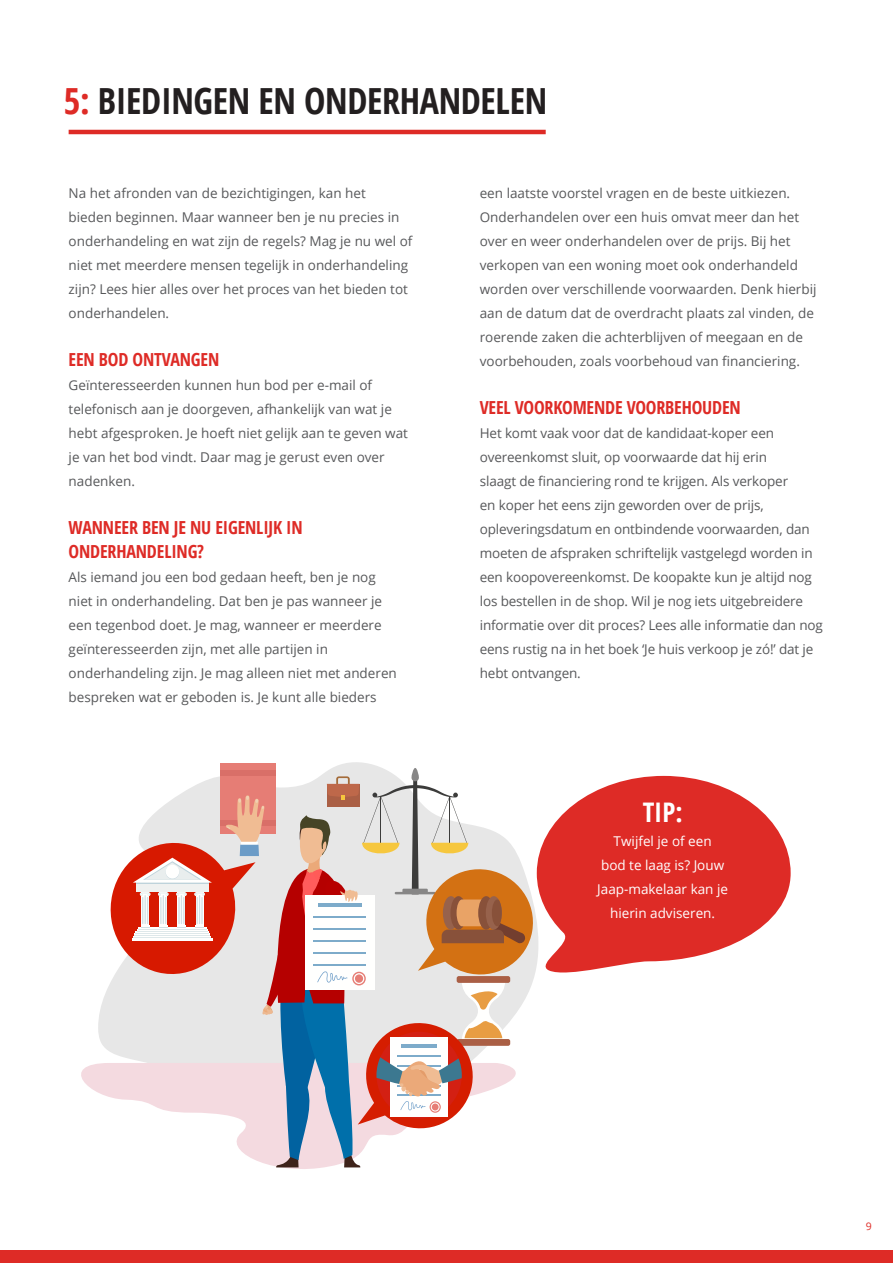
<style>
.page{position:relative;width:893px;height:1263px;background:#fff}
.page>*{position:absolute;margin:0;border:0;box-sizing:border-box;transform-origin:0 0}
.t1{font:700 condensed 36px "Open Sans";letter-spacing:-.01em;color:#231f20}
.t2{font:700 condensed 27px "Open Sans";color:#fff}
.t3{font:700 condensed 18px/24px "Open Sans";letter-spacing:-.01em;color:#de2b26}
.t4{font:13.5px/24px "Open Sans";color:#57585a}
.t5{font:13.5px "Open Sans";color:#fff}
.t6{font:10.5px "Open Sans";color:#de2b26}
.s1{color:#de2b26}
</style>
<div class="page">
<div style="left:0;top:1250px;width:893px;height:13px;background:#de2b26"></div>
<hr style="left:69px;top:130px;width:477px;height:4px;background:#de2b26">
<svg style="left:98px;top:762px;width:298px;height:284px"></svg>
<svg style="left:81px;top:1063px;width:280px;height:106px"></svg>
<svg style="left:411px;top:768px;width:8px;height:13px"></svg>
<div style="left:221px;top:763px;width:55px;height:70px;background:#e67d75"></div>
<div style="left:221px;top:770px;width:55px;height:5px;background:#d96f68"></div>
<svg style="left:104px;top:776px;width:430px;height:391px"></svg>
<svg style="left:534px;top:776px;width:257px;height:200px;fill:#de2b26"></svg>
<p class="t1" style="left:64px;top:75px;width:485px"><span class="s1">5:</span> BIEDINGEN EN ONDERHANDELEN</p>
<p class="t4" style="left:69px;top:181px;width:345px">Na het afronden van de bezichtigingen, kan het bieden beginnen. Maar wanneer ben je nu precies in onderhandeling en wat zijn de regels? Mag je nu wel of niet met meerdere mensen tegelijk in onderhandeling zijn? Lees hier alles over het proces van het bieden tot onderhandelen.</p>
<p class="t3" style="left:69px;top:347px;width:152px">EEN BOD ONTVANGEN</p>
<p class="t4" style="left:69px;top:373px;width:341px">Geïnteresseerden kunnen hun bod per e-mail of telefonisch aan je doorgeven, afhankelijk van wat je hebt afgesproken. Je hoeft niet gelijk aan te geven wat je van het bod vindt. Daar mag je gerust even over nadenken.</p>
<p class="t3" style="left:69px;top:515px;width:236px">WANNEER BEN JE NU EIGENLIJK IN<br>ONDERHANDELING?</p>
<p class="t4" style="left:69px;top:565px;width:330px">Als iemand jou een bod gedaan heeft, ben je nog niet in onderhandeling. Dat ben je pas wanneer je een tegenbod doet. Je mag, wanneer er meerdere geïnteresseerden zijn, met alle partijen in onderhandeling zijn. Je mag alleen niet met anderen bespreken wat er geboden is. Je kunt alle bieders</p>
<p class="t4" style="left:480px;top:181px;width:338px">een laatste voorstel vragen en de beste uitkiezen.<br>Onderhandelen over een huis omvat meer dan het over en weer onderhandelen over de prijs. Bij het verkopen van een woning moet ook onderhandeld worden over verschillende voorwaarden. Denk hierbij aan de datum dat de overdracht plaats zal vinden, de roerende zaken die achterblijven of meegaan en de voorbehouden, zoals voorbehoud van financiering.</p>
<p class="t3" style="left:480px;top:395px;width:263px">VEEL VOORKOMENDE VOORBEHOUDEN</p>
<p class="t4" style="left:480px;top:421px;width:345px">Het komt vaak voor dat de kandidaat-koper een overeenkomst sluit, op voorwaarde dat hij erin<br>slaagt de financiering rond te krijgen. Als verkoper<br>en koper het eens zijn geworden over de prijs, opleveringsdatum en ontbindende voorwaarden, dan moeten de afspraken schriftelijk vastgelegd worden in een koopovereenkomst. De koopakte kun je altijd nog los bestellen in de shop. Wil je nog iets uitgebreidere informatie over dit proces? Lees alle informatie dan nog eens rustig na in het boek ‘Je huis verkoop je zó!’ dat je hebt ontvangen.</p>
<p class="t2" style="left:643px;top:794px;width:41px">TIP:</p>
<p class="t5" style="left:614px;top:832px;width:100px">Twijfel je of een</p>
<p class="t5" style="left:601px;top:856px;width:125px">bod te laag is? Jouw</p>
<p class="t5" style="left:597px;top:880px;width:132px">Jaap-makelaar kan je</p>
<p class="t5" style="left:610px;top:904px;width:106px">hierin adviseren.</p>
<p class="t6" style="left:866px;top:1219px;width:8px">9</p>
</div>
